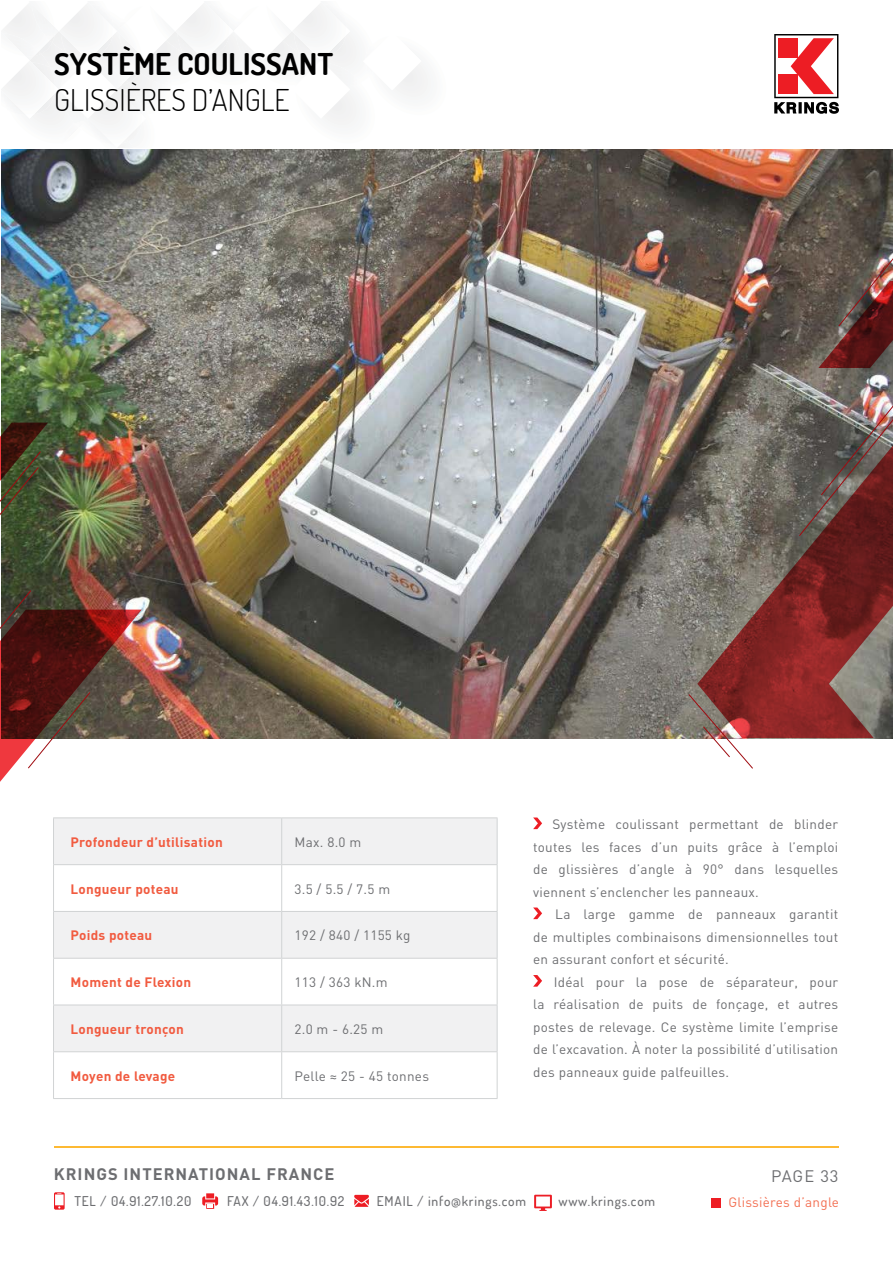
<style>
.page{position:relative;width:893px;height:1263px;background:#fff}
.page>*{position:absolute;margin:0;border:0;box-sizing:border-box;transform-origin:0 0}
.t1{font:700 30px "Dosis";color:#000}
.t2{font:300 30px "Dosis";color:#000}
.t3{font:700 16.5px "DIN";letter-spacing:.06em;color:#6d6e71}
.t4{font:16.5px "DIN";letter-spacing:.055em;color:#6d6e71}
.t5{font:13.5px/22.5px "DIN";letter-spacing:.02em;color:#6d6e71;text-align:justify}
.t6{font:700 13.5px "DIN";letter-spacing:.02em;color:#f15b40}
.t7{font:500 13.5px "Dosis";letter-spacing:.06em;color:#6d6e71}
.t8{font:13.5px "DIN";letter-spacing:.02em;color:#f37053}
</style>
<div class="page">
<svg style="left:3px;top:5px;width:425px;height:143px"></svg>
<img style="left:78px;top:149px;width:759px;height:1px">
<svg style="left:774px;top:34px;width:65px;height:80px"></svg>
<hr style="left:54px;top:1147px;width:784px;height:1px;background:#fdb933">
<svg style="left:54px;top:1192px;width:11px;height:18px"></svg>
<svg style="left:202px;top:1193px;width:16px;height:16px"></svg>
<svg style="left:354px;top:1195px;width:15px;height:12px"></svg>
<svg style="left:534px;top:1195px;width:18px;height:16px"></svg>
<svg style="left:533px;top:817px;width:9px;height:12px"></svg>
<svg style="left:533px;top:907px;width:9px;height:12px"></svg>
<svg style="left:533px;top:975px;width:9px;height:12px"></svg>
<div style="left:712px;top:1198px;width:9px;height:9px;background:#ed1d24"></div>
<svg style="left:54px;top:818px;width:443px;height:233px;fill:#f1f1f2"></svg>
<hr style="left:53px;top:817px;width:229px;height:1px;background:#d1d3d4">
<hr style="left:53px;top:818px;width:1px;height:46px;background:#d1d3d4">
<hr style="left:282px;top:817px;width:215px;height:1px;background:#d1d3d4">
<hr style="left:281px;top:818px;width:1px;height:46px;background:#d1d3d4">
<hr style="left:497px;top:818px;width:1px;height:46px;background:#d1d3d4">
<hr style="left:53px;top:864px;width:229px;height:1px;background:#d1d3d4">
<hr style="left:53px;top:865px;width:1px;height:46px;background:#d1d3d4">
<hr style="left:282px;top:864px;width:215px;height:1px;background:#d1d3d4">
<hr style="left:281px;top:865px;width:1px;height:46px;background:#d1d3d4">
<hr style="left:497px;top:865px;width:1px;height:46px;background:#d1d3d4">
<hr style="left:53px;top:911px;width:229px;height:1px;background:#d1d3d4">
<hr style="left:53px;top:912px;width:1px;height:46px;background:#d1d3d4">
<hr style="left:282px;top:911px;width:215px;height:1px;background:#d1d3d4">
<hr style="left:281px;top:912px;width:1px;height:46px;background:#d1d3d4">
<hr style="left:497px;top:912px;width:1px;height:46px;background:#d1d3d4">
<hr style="left:53px;top:958px;width:229px;height:1px;background:#d1d3d4">
<hr style="left:53px;top:958px;width:1px;height:46px;background:#d1d3d4">
<hr style="left:282px;top:958px;width:215px;height:1px;background:#d1d3d4">
<hr style="left:281px;top:958px;width:1px;height:46px;background:#d1d3d4">
<hr style="left:497px;top:958px;width:1px;height:46px;background:#d1d3d4">
<hr style="left:53px;top:1004px;width:229px;height:1px;background:#d1d3d4">
<hr style="left:53px;top:1005px;width:1px;height:46px;background:#d1d3d4">
<hr style="left:282px;top:1004px;width:215px;height:1px;background:#d1d3d4">
<hr style="left:281px;top:1005px;width:1px;height:46px;background:#d1d3d4">
<hr style="left:497px;top:1005px;width:1px;height:46px;background:#d1d3d4">
<hr style="left:53px;top:1051px;width:229px;height:1px;background:#d1d3d4">
<hr style="left:53px;top:1052px;width:1px;height:46px;background:#d1d3d4">
<hr style="left:282px;top:1051px;width:215px;height:1px;background:#d1d3d4">
<hr style="left:281px;top:1052px;width:1px;height:46px;background:#d1d3d4">
<hr style="left:497px;top:1052px;width:1px;height:46px;background:#d1d3d4">
<hr style="left:53px;top:1098px;width:229px;height:1px;background:#d1d3d4">
<hr style="left:282px;top:1098px;width:215px;height:1px;background:#d1d3d4">
<img style="left:1px;top:150px;width:892px;height:588px">
<svg style="left:697px;top:444px;width:196px;height:294px;background:#7d4d48"></svg>
<svg style="left:0;top:423px;width:48px;height:121px;background:#454429"></svg>
<img style="left:0;top:589px;width:142px;height:193px">
<svg style="left:688px;top:693px;width:66px;height:76px"></svg>
<img style="left:798px;top:181px;width:95px;height:356px">
<h1 class="t1" style="left:54px;top:45px;width:280px">SYSTÈME COULISSANT</h1>
<h1 class="t2" style="left:54px;top:81px;width:237px">GLISSIÈRES D’ANGLE</h1>
<p class="t6" style="left:71px;top:833px;width:154px">Profondeur d’utilisation</p>
<p class="t5" style="left:294px;top:830px;width:68px">Max. 8.0 m</p>
<p class="t6" style="left:71px;top:880px;width:110px">Longueur poteau</p>
<p class="t5" style="left:294px;top:877px;width:97px">3.5 / 5.5 / 7.5 m</p>
<p class="t6" style="left:71px;top:927px;width:83px">Poids poteau</p>
<p class="t5" style="left:294px;top:924px;width:118px">192 / 840 / 1155 kg</p>
<p class="t6" style="left:71px;top:973px;width:122px">Moment de Flexion</p>
<p class="t5" style="left:294px;top:971px;width:95px">113 / 363 kN.m</p>
<p class="t6" style="left:71px;top:1020px;width:115px">Longueur tronçon</p>
<p class="t5" style="left:294px;top:1017px;width:90px">2.0 m - 6.25 m</p>
<p class="t6" style="left:71px;top:1067px;width:106px">Moyen de levage</p>
<p class="t5" style="left:294px;top:1064px;width:136px">Pelle ≈ 25 - 45 tonnes</p>
<p class="t5" style="left:533px;top:813px;width:307px;text-indent:19px">Système coulissant permettant de blinder toutes les faces d’un puits grâce à l’emploi de glissières d’angle à 90° dans lesquelles viennent s’enclencher les panneaux.</p>
<p class="t5" style="left:533px;top:903px;width:307px;text-indent:22px">La large gamme de panneaux garantit de multiples combinaisons dimensionnelles tout en assurant confort et sécurité.</p>
<p class="t5" style="left:533px;top:970px;width:307px;text-indent:21px">Idéal pour la pose de séparateur, pour la réalisation de puits de fonçage, et autres postes de relevage. Ce système limite l’emprise de l’excavation. À noter la possibilité d’utilisation des panneaux guide palfeuilles.</p>
<p class="t3" style="left:54px;top:1163px;width:282px">KRINGS INTERNATIONAL FRANCE</p>
<p class="t4" style="left:771px;top:1166px;width:69px">PAGE 33</p>
<p class="t7" style="left:74px;top:1192px;width:118px">TEL / 04.91.27.10.20</p>
<p class="t7" style="left:227px;top:1192px;width:119px">FAX / 04.91.43.10.92</p>
<p class="t7" style="left:377px;top:1192px;width:151px">EMAIL / info@krings.com</p>
<p class="t7" style="left:558px;top:1192px;width:98px">www.krings.com</p>
<p class="t8" style="left:728px;top:1194px;width:112px">Glissières d’angle</p>
</div>
